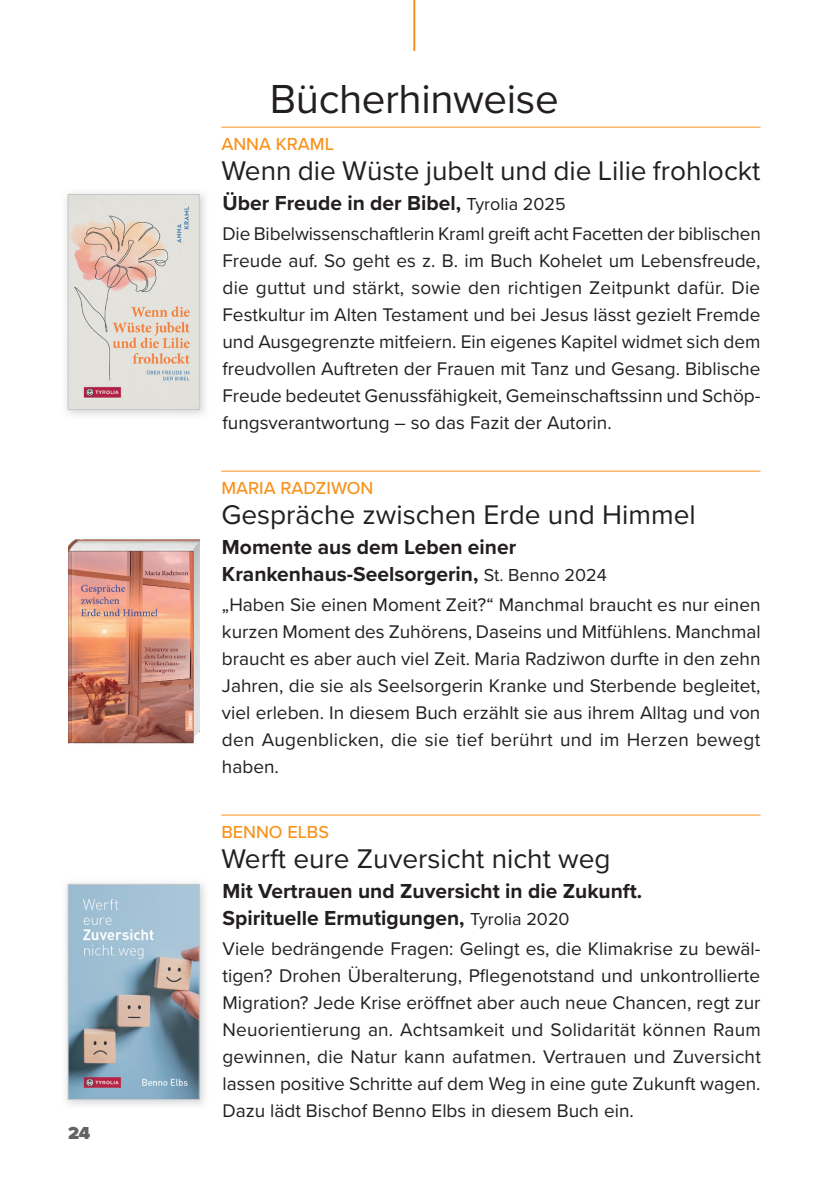
<style>
.page{position:relative;width:840px;height:1191px;background:#fff}
.page>*{position:absolute;margin:0;border:0;box-sizing:border-box;transform-origin:0 0}
.t1{font:42px "Proxima Nova";letter-spacing:-.01em;color:#231f20}
.t2{font:28px "Proxima Nova";color:#231f20}
.t3{font:700 21px/27px "Proxima Nova";color:#231f20}
.t4{font:19px/27px "Proxima Nova";color:#231f20;text-align:justify}
.t5{font:500 18px "Proxima Nova";color:#f7931d}
.t6{font:900 18px "Proxima Nova";color:#636366}
.s1{font-weight:400;font-size:18px}
</style>
<div class="page">
<hr style="left:413px;top:0;width:2px;height:51px;background:#f7931d">
<hr style="left:221px;top:127px;width:539px;height:1px;background:#f7931d">
<hr style="left:221px;top:470px;width:539px;height:1px;background:#f7931d">
<hr style="left:221px;top:814px;width:539px;height:1px;background:#f7931d">
<img style="left:66px;top:193px;width:139px;height:222px">
<img style="left:70px;top:196px;width:128px;height:212px">
<div style="left:68px;top:194px;width:132px;height:216px;border:1px solid #c7c8ca"></div>
<img style="left:68px;top:539px;width:131px;height:205px">
<img style="left:66px;top:883px;width:139px;height:222px">
<img style="left:70px;top:886px;width:128px;height:212px">
<div style="left:68px;top:884px;width:132px;height:216px;border:1px solid #c7c8ca"></div>
<p class="t6" style="left:68px;top:1119px;width:24px">24</p>
<h1 class="t1" style="left:270px;top:67px;width:290px">Bücherhinweise</h1>
<p class="t5" style="left:221px;top:131px;width:114px">ANNA KRAML</p>
<h2 class="t2" style="left:221px;top:150px;width:540px">Wenn die Wüste jubelt und die Lilie frohlockt</h2>
<p class="t3" style="left:222px;top:189px;width:344px">Über Freude in der Bibel, <span class="s1">Tyrolia 2025</span></p>
<p class="t4" style="left:222px;top:219px;width:539px">Die Bibelwissenschaftlerin Kraml greift acht Facetten der biblischen Freude auf. So geht es z. B. im Buch Kohelet um Lebensfreude, die guttut und stärkt, sowie den richtigen Zeitpunkt dafür. Die Festkultur im Alten Testament und bei Jesus lässt gezielt Fremde und Ausgegrenzte mitfeiern. Ein eigenes Kapitel widmet sich dem freudvollen Auftreten der Frauen mit Tanz und Gesang. Biblische Freude bedeutet Genussfähigkeit, Gemeinschaftssinn und Schöp&shy;fungsverantwortung – so das Fazit der Autorin.</p>
<p class="t5" style="left:221px;top:475px;width:153px">MARIA RADZIWON</p>
<h2 class="t2" style="left:221px;top:494px;width:475px">Gespräche zwischen Erde und Himmel</h2>
<p class="t3" style="left:222px;top:533px;width:386px">Momente aus dem Leben einer<br>Krankenhaus-Seelsorgerin, <span class="s1">St. Benno 2024</span></p>
<p class="t4" style="left:222px;top:590px;width:540px">„Haben Sie einen Moment Zeit?“ Manchmal braucht es nur einen kurzen Moment des Zuhörens, Daseins und Mitfühlens. Manchmal braucht es aber auch viel Zeit. Maria Radziwon durfte in den zehn Jahren, die sie als Seelsorgerin Kranke und Sterbende begleitet, viel erleben. In diesem Buch erzählt sie aus ihrem Alltag und von den Augenblicken, die sie tief berührt und im Herzen bewegt haben.</p>
<p class="t5" style="left:221px;top:819px;width:109px">BENNO ELBS</p>
<h2 class="t2" style="left:221px;top:838px;width:390px">Werft eure Zuversicht nicht weg</h2>
<p class="t3" style="left:222px;top:877px;width:421px">Mit Vertrauen und Zuversicht in die Zukunft.<br>Spirituelle Ermutigungen, <span class="s1">Tyrolia 2020</span></p>
<p class="t4" style="left:222px;top:934px;width:539px">Viele bedrängende Fragen: Gelingt es, die Klimakrise zu bewäl&shy;tigen? Drohen Überalterung, Pflegenotstand und unkontrollierte Migration? Jede Krise eröffnet aber auch neue Chancen, regt zur Neuorientierung an. Achtsamkeit und Solidarität können Raum gewinnen, die Natur kann aufatmen. Vertrauen und Zuversicht lassen positive Schritte auf dem Weg in eine gute Zukunft wagen.<br>Dazu lädt Bischof Benno Elbs in diesem Buch ein.</p>
</div>
